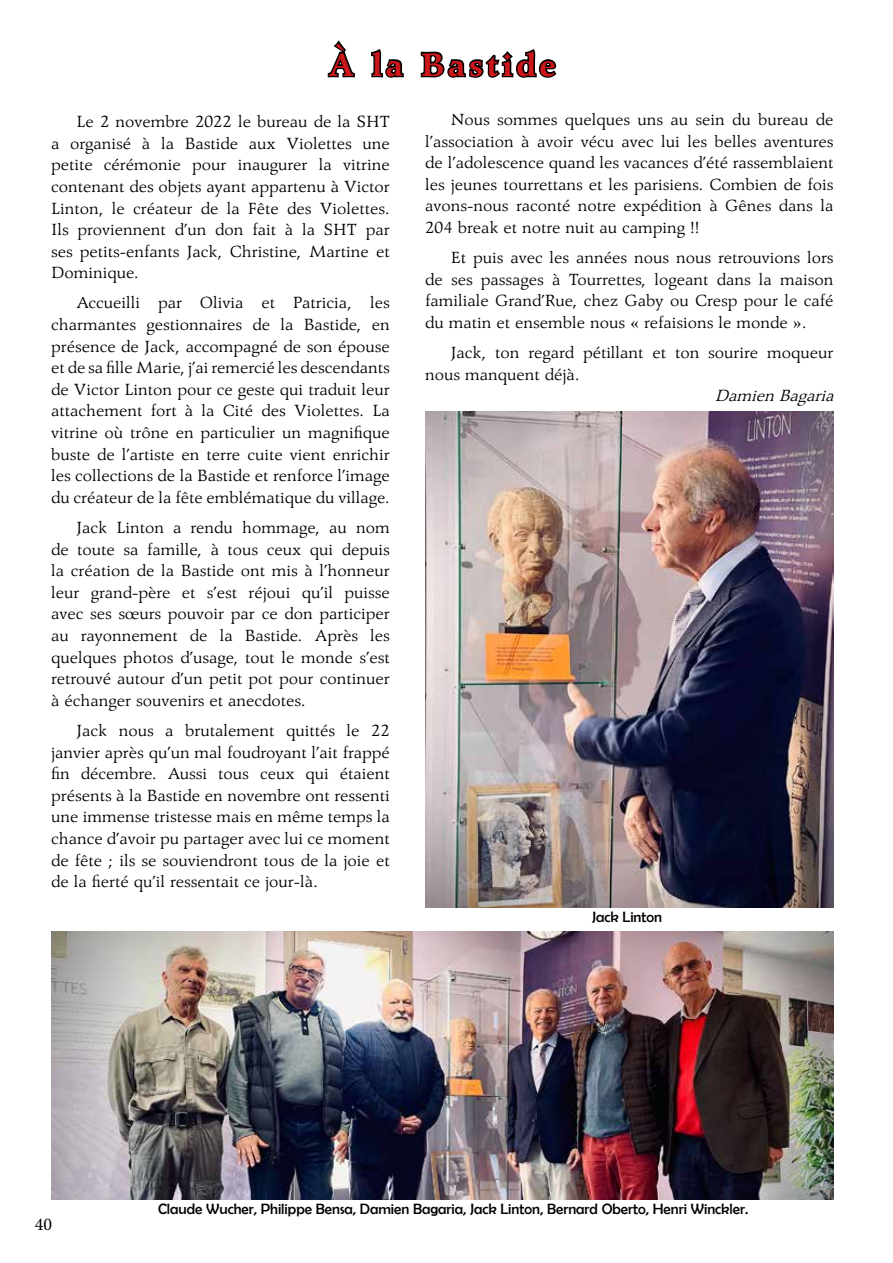
<style>
.page{position:relative;width:893px;height:1263px;background:#fff}
.page>*{position:absolute;margin:0;border:0;box-sizing:border-box;transform-origin:0 0}
.t1{font:700 36px "Agfa Wile Roman Std";letter-spacing:.1em;color:#cd171a}
.t2{font:18px/21.6px "Agfa Wile Roman Std";color:#000;text-align:justify}
.t3{font:italic 18px "Agfa Wile Roman Std";color:#000}
.t4{font:18px "Minion Pro";color:#000}
.t5{font:15px "Berlin Sans FB";color:#000}
</style>
<div class="page">
<svg style="left:327px;top:40px;width:28px;height:38px"></svg>
<svg style="left:371px;top:49px;width:33px;height:29px"></svg>
<svg style="left:420px;top:49px;width:137px;height:29px"></svg>
<img style="left:51px;top:931px;width:782px;height:268px">
<img style="left:425px;top:411px;width:408px;height:497px">
<h1 class="t1" style="left:329px;top:43px;width:228px">À la Bastide</h1>
<p class="t2" style="left:51px;top:111px;width:340px;text-indent:26px">Le 2 novembre 2022 le bureau de la SHT a organisé à la Bastide aux Violettes une petite cérémonie pour inaugurer la vitrine contenant des objets ayant appartenu à Victor Linton, le créateur de la Fête des Violettes.<br>Ils proviennent d’un don fait à la SHT par ses petits-enfants Jack, Christine, Martine et Dominique.</p>
<p class="t2" style="left:51px;top:292px;width:340px;text-indent:26px">Accueilli par Olivia et Patricia, les charmantes gestionnaires de la Bastide, en présence de Jack, accompagné de son épouse et de sa fille Marie, j’ai remercié les descendants de Victor Linton pour ce geste qui traduit leur attachement fort à la Cité des Violettes. La vitrine où trône en particulier un magnifique buste de l’artiste en terre cuite vient enrichir les collections de la Bastide et renforce l’image du créateur de la fête emblématique du village.</p>
<p class="t2" style="left:51px;top:517px;width:340px;text-indent:26px">Jack Linton a rendu hommage, au nom de toute sa famille, à tous ceux qui depuis la création de la Bastide ont mis à l’honneur leur grand-père et s’est réjoui qu’il puisse avec ses sœurs pouvoir par ce don participer au rayonnement de la Bastide. Après les quelques photos d’usage, tout le monde s’est retrouvé autour d’un petit pot pour continuer à échanger souvenirs et anecdotes.</p>
<p class="t2" style="left:51px;top:720px;width:340px;text-indent:26px">Jack nous a brutalement quittés le 22 janvier après qu’un mal foudroyant l’ait frappé fin décembre. Aussi tous ceux qui étaient présents à la Bastide en novembre ont ressenti une immense tristesse mais en même temps la chance d’avoir pu partager avec lui ce moment de fête ; ils se souviendront tous de la joie et de la fierté qu’il ressentait ce jour-là.</p>
<p class="t2" style="left:425px;top:109px;width:410px;text-indent:26px">Nous sommes quelques uns au sein du bureau de l’association à avoir vécu avec lui les belles aventures de l’adolescence quand les vacances d’été rassemblaient les jeunes tourrettans et les parisiens. Combien de fois avons-nous raconté notre expédition à Gênes dans la 204 break et notre nuit au camping !!</p>
<p class="t2" style="left:425px;top:247px;width:410px;text-indent:26px">Et puis avec les années nous nous retrouvions lors de ses passages à Tourrettes, logeant dans la maison familiale Grand’Rue, chez Gaby ou Cresp pour le café du matin et ensemble nous « refaisions le monde ».</p>
<p class="t2" style="left:425px;top:342px;width:410px;text-indent:26px">Jack, ton regard pétillant et ton sourire moqueur nous manquent déjà.</p>
<p class="t3" style="left:715px;top:386px;width:126px">DamienBagaria</p>
<p class="t5" style="left:592px;top:909px;width:71px">Jack Linton</p>
<p class="t4" style="left:35px;top:1212px;width:19px">40</p>
<p class="t5" style="left:158px;top:1200px;width:592px">Claude Wucher, Philippe Bensa, Damien Bagaria, Jack Linton, Bernard Oberto, Henri Winckler.</p>
</div>
